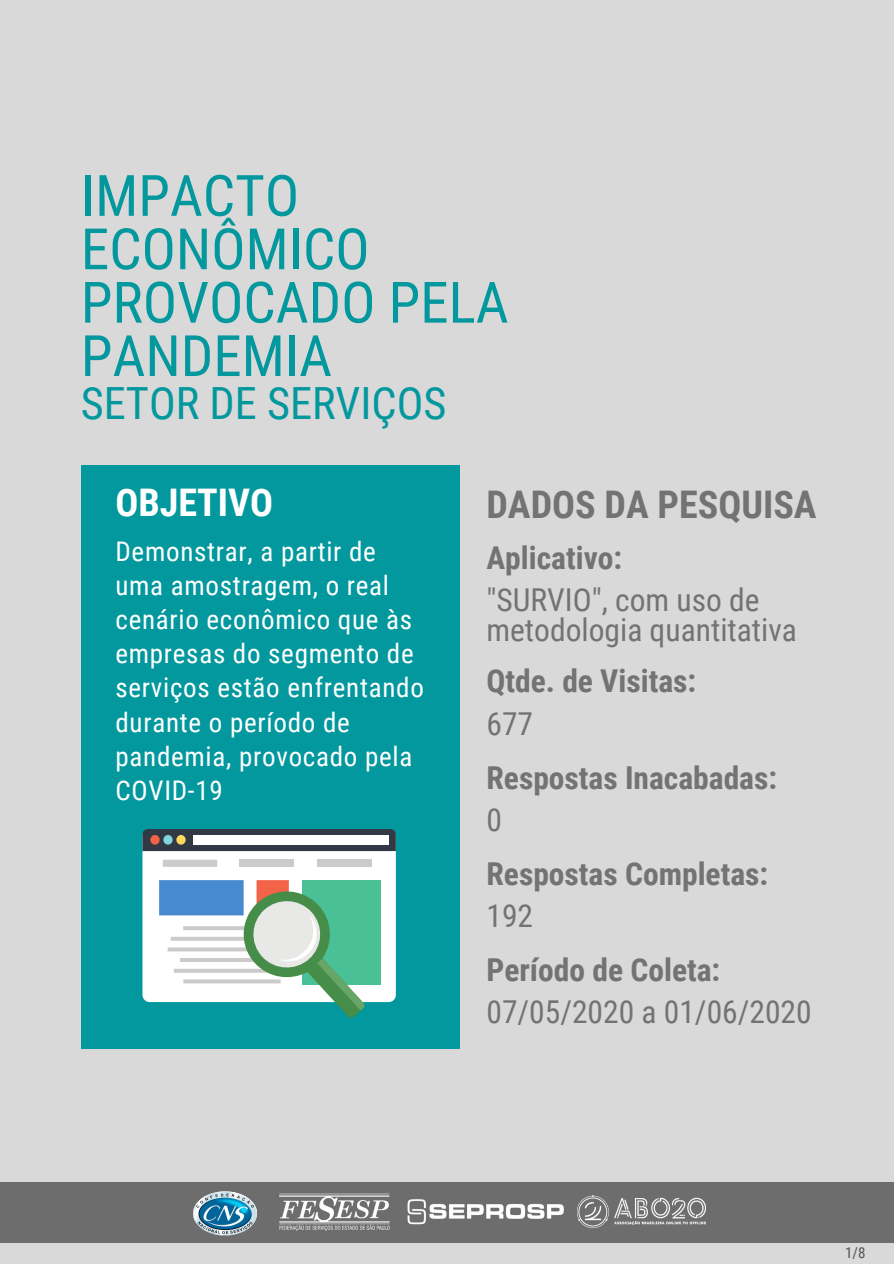
<style>
.page{position:relative;width:894px;height:1264px;background:#fff}
.page>*{position:absolute;margin:0;border:0;box-sizing:border-box;transform-origin:0 0}
.t1{font:57px/53.4px "Roboto Condensed";color:#03989e}
.t2{font:44.4px "Roboto Condensed";color:#03989e}
.t3{font:700 38.1px "Roboto Condensed";color:#737373}
.t4{font:700 38.1px "Roboto Condensed";color:#fff}
.t5{font:700 31.5px "Roboto Condensed";color:#737373}
.t6{font:31.5px/29.8px "Roboto Condensed";color:#737373}
.t7{font:27px/34.2px "Roboto Condensed";letter-spacing:.025em;color:#fff}
.t8{font:15px "Roboto Condensed";color:#545454}
</style>
<div class="page">
<div style="left:0;top:0;width:893px;height:1263px;background:#d9d9d9"></div>
<div style="left:81px;top:465px;width:378px;height:584px;background:#03989e"></div>
<div style="left:142px;top:829px;width:253px;height:173px;background:#fff;border-radius:7px"></div>
<svg style="left:142px;top:829px;width:253px;height:22px;background:#3d454f"></svg>
<div style="left:150px;top:835px;width:10px;height:9px;background:#f36347;border-radius:50%"></div>
<div style="left:163px;top:835px;width:10px;height:9px;background:#81d5dc;border-radius:50%"></div>
<div style="left:176px;top:835px;width:10px;height:9px;background:#fbd95d;border-radius:50%"></div>
<div style="left:193px;top:835px;width:195px;height:9px;background:#fff"></div>
<div style="left:163px;top:859px;width:54px;height:7px;background:#cccbc9"></div>
<div style="left:240px;top:859px;width:54px;height:7px;background:#cccbc9"></div>
<div style="left:317px;top:859px;width:54px;height:7px;background:#cccbc9"></div>
<hr style="left:183px;top:926px;width:97px;height:4px;background:#cccbc9">
<svg style="left:171px;top:937px;width:72px;height:3px"></svg>
<div style="left:302px;top:880px;width:78px;height:104px;background:#4ac096"></div>
<svg style="left:168px;top:947px;width:75px;height:4px"></svg>
<hr style="left:180px;top:958px;width:97px;height:4px;background:#cccbc9">
<div style="left:159px;top:880px;width:84px;height:35px;background:#488ad0"></div>
<div style="left:256px;top:880px;width:33px;height:34px;background:#f36347"></div>
<svg style="left:174px;top:968px;width:69px;height:4px"></svg>
<svg style="left:183px;top:979px;width:60px;height:4px"></svg>
<svg style="left:243px;top:891px;width:122px;height:126px"></svg>
<div style="left:0;top:1182px;width:893px;height:61px;background:#6d6d6d"></div>
<img style="left:193px;top:1191px;width:64px;height:45px">
<img style="left:577px;top:1195px;width:128px;height:33px">
<img style="left:407px;top:1199px;width:157px;height:25px">
<img style="left:279px;top:1193px;width:111px;height:38px">
<h1 class="t1" style="left:81px;top:170px;width:429px">IMPACTO<br>ECONÔMICO<br>PROVOCADO PELA<br>PANDEMIA</h1>
<h2 class="t2" style="left:81px;top:377px;width:367px">SETOR DE SERVIÇOS</h2>
<h3 class="t4" style="left:115px;top:481px;width:159px">OBJETIVO</h3>
<h3 class="t3" style="left:486px;top:483px;width:331px">DADOS DA PESQUISA</h3>
<p class="t7" style="left:115px;top:534px;width:310px">Demonstrar, a partir de uma amostragem, o real cenário econômico que às empresas do segmento de serviços estão enfrentando durante o período de pandemia, provocado pela<br>COVID-19</p>
<p class="t5" style="left:486px;top:540px;width:137px">Aplicativo:</p>
<p class="t6" style="left:486px;top:585px;width:312px">"SURVIO", com uso de metodologia quantitativa</p>
<p class="t5" style="left:486px;top:663px;width:211px">Qtde. de Visitas:</p>
<p class="t6" style="left:486px;top:709px;width:48px">677</p>
<p class="t5" style="left:486px;top:759px;width:292px">Respostas Inacabadas:</p>
<p class="t6" style="left:486px;top:805px;width:17px">0</p>
<p class="t5" style="left:486px;top:855px;width:283px">Respostas Completas:</p>
<p class="t6" style="left:486px;top:901px;width:48px">192</p>
<p class="t5" style="left:486px;top:952px;width:235px">Período de Coleta:</p>
<p class="t6" style="left:486px;top:997px;width:326px">07/05/2020 a 01/06/2020</p>
<p class="t8" style="left:844px;top:1243px;width:22px">1/8</p>
</div>
